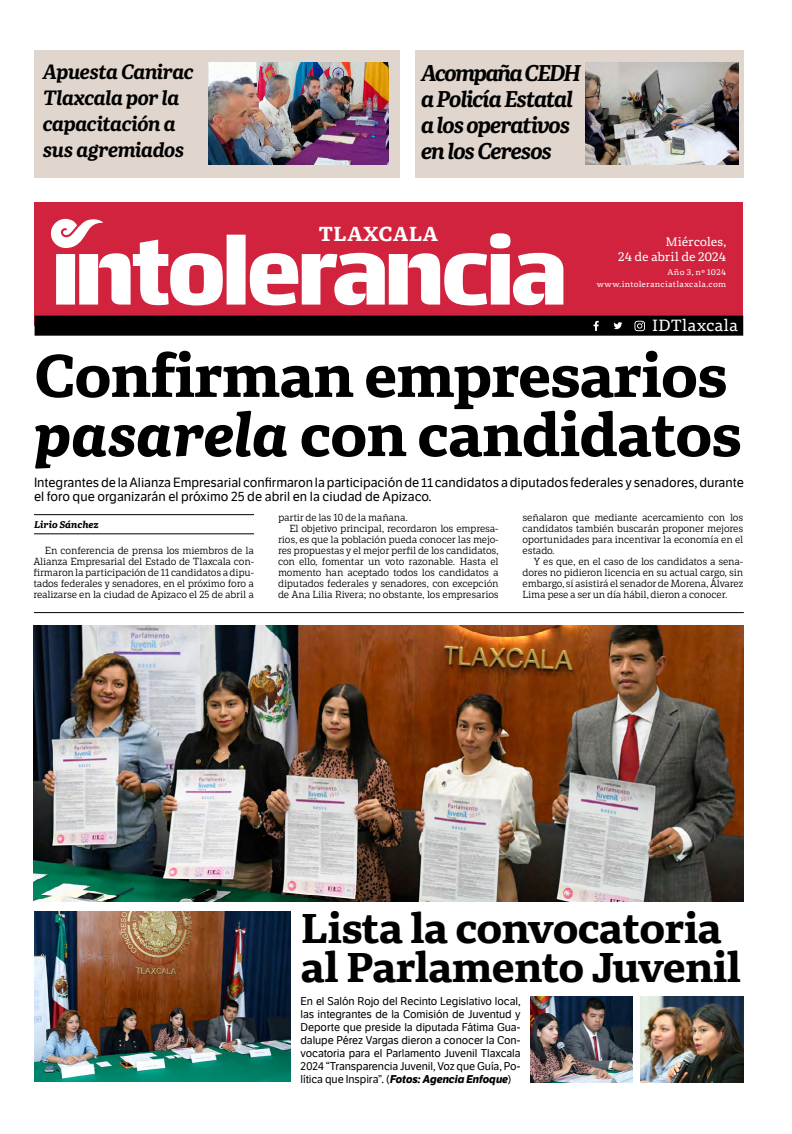
<style>
.page{position:relative;width:792px;height:1134px;background:#fff}
.page>*{position:absolute;margin:0;border:0;box-sizing:border-box;transform-origin:0 0}
.t1{font:700 59px/59.2px "Portada Text";letter-spacing:-.02em;color:#000}
.t2{font:700 41px/38.5px "Portada Text";letter-spacing:-.02em;color:#000}
.t3{font:italic 700 22px/26px "Portada";letter-spacing:-.05em;color:#000}
.t4{font:italic 700 20px/26px "Portada";letter-spacing:-.03em;color:#000}
.t5{font:700 20px "Portada Text";letter-spacing:.025em;color:#fff}
.t6{font:16px "Portada Text";letter-spacing:-.01em;color:#fff}
.t7{font:13px/14px "LFT Etica";color:#000}
.t8{font:12px/15px "Portada Text";letter-spacing:-.015em;color:#fff;text-align:right}
.t9{font:11px/13px "LFT Etica";letter-spacing:-.01em;color:#000;text-align:justify}
.t10{font:10px/11px "LFT Etica Sheriff";letter-spacing:-.02em;color:#000;text-align:justify}
.t11{font:italic 700 9.5px "Portada Text";letter-spacing:-.01em;color:#000}
.t12{font:8px/12px "Portada Text";letter-spacing:.025em;color:#fff;text-align:right}
.s1{font-style:italic}
.s2{font-weight:700;font-style:italic}
</style>
<div class="page">
<div style="left:35px;top:202px;width:708px;height:124px;background:#d1223e"></div>
<div style="left:35px;top:316px;width:708px;height:20px;background:#000"></div>
<div style="left:227px;top:235px;width:19px;height:70px;background:#fff"></div>
<svg style="left:250px;top:233px;width:313px;height:72px"></svg>
<svg style="left:51px;top:218px;width:172px;height:87px"></svg>
<div style="left:415px;top:50px;width:329px;height:127px;background:#e0d6ce"></div>
<hr style="left:34px;top:514px;width:220px;height:1px;background:#000">
<hr style="left:34px;top:533px;width:220px;height:1px;background:#000">
<svg style="left:594px;top:321px;width:5px;height:10px"></svg>
<svg style="left:614px;top:322px;width:8px;height:7px"></svg>
<svg style="left:632px;top:318px;width:16px;height:16px"></svg>
<svg style="left:634px;top:321px;width:11px;height:10px"></svg>
<div style="left:35px;top:50px;width:365px;height:127px;background:#e0d6ce"></div>
<img style="left:208px;top:62px;width:181px;height:102px">
<hr style="left:34px;top:612px;width:710px;height:1px;background:#000">
<img style="left:586px;top:62px;width:152px;height:102px">
<img style="left:33px;top:625px;width:710px;height:276px">
<img style="left:34px;top:911px;width:256px;height:171px">
<img style="left:531px;top:996px;width:102px;height:87px">
<img style="left:641px;top:996px;width:102px;height:87px">
<h3 class="t4" style="left:43px;top:58px;width:153px">Apuesta Canirac<br>Tlaxcala por la capacitación a sus agremiados</h3>
<h3 class="t3" style="left:421px;top:59px;width:161px">Acompaña CEDH a Policía Estatal a los operativos en los Ceresos</h3>
<h3 class="t5" style="left:319px;top:219px;width:121px">TLAXCALA</h3>
<p class="t8" style="left:618px;top:234px;width:109px">Miércoles,<br>24 de abril de 2024</p>
<p class="t12" style="left:597px;top:266px;width:131px">Año 3, nº 1024 www.intoleranciatlaxcala.com</p>
<h3 class="t6" style="left:652px;top:315px;width:88px">IDTlaxcala</h3>
<h1 class="t1" style="left:34px;top:345px;width:709px">Confirman empresarios <span class="s1">pasarela</span> con candidatos</h1>
<h3 class="t7" style="left:34px;top:476px;width:711px">Integrantes de la Alianza Empresarial confirmaron la participación de 11 candidatos a diputados federales y senadores, durante el foro que organizarán el próximo 25 de abril en la ciudad de Apizaco.</h3>
<p class="t11" style="left:34px;top:517px;width:66px">Lirio Sánchez</p>
<p class="t10" style="left:33px;top:545px;width:222px;text-indent:11px">En conferencia de prensa los miembros de la Alianza Empresarial del Estado de Tlaxcala con&shy;firmaron la participación de 11 candidatos a dipu&shy;tados federales y senadores, en el próximo foro a realizarse en la ciudad de Apizaco el 25 de abril a</p>
<p class="t10" style="left:278px;top:512px;width:132px">partir de las 10 de la mañana.</p>
<p class="t10" style="left:289px;top:523px;width:211px">El objetivo principal, recordaron los empresa-</p>
<p class="t10" style="left:278px;top:534px;width:222px">rios, es que la población pueda conocer las mejo-</p>
<p class="t10" style="left:278px;top:545px;width:222px">res propuestas y el mejor perfil de los candidatos,</p>
<p class="t10" style="left:278px;top:556px;width:222px">con ello, fomentar un voto razonable. Hasta el</p>
<p class="t10" style="left:278px;top:567px;width:222px">momento han aceptado todos los candidatos a</p>
<p class="t10" style="left:278px;top:578px;width:222px">diputados federales y senadores, con excepción</p>
<p class="t10" style="left:278px;top:589px;width:222px">de Ana Lilia Rivera; no obstante, los empresarios</p>
<p class="t10" style="left:523px;top:512px;width:222px">señalaron que mediante acercamiento con los candidatos también buscarán proponer mejores oportunidades para incentivar la economía en el estado.</p>
<p class="t10" style="left:523px;top:556px;width:222px;text-indent:11px">Y es que, en el caso de los candidatos a sena&shy;dores no pidieron licencia en su actual cargo, sin embargo, sí asistirá el senador de Morena, Álvarez Lima pese a ser un día hábil, dieron a conocer.</p>
<h2 class="t2" style="left:301px;top:908px;width:442px">Lista la convocatoria al Parlamento Juvenil</h2>
<p class="t9" style="left:301px;top:995px;width:222px">En el Salón Rojo del Recinto Legislativo local, las integrantes de la Comisión de Juventud y Deporte que preside la diputada Fátima Gua&shy;dalupe Pérez Vargas dieron a conocer la Con&shy;vocatoria para el Parlamento Juvenil Tlaxcala 2024 “Transparencia Juvenil, Voz que Guía, Po&shy;lítica que Inspira”. (<span class="s2">Fotos: Agencia Enfoque</span>)</p>
</div>
